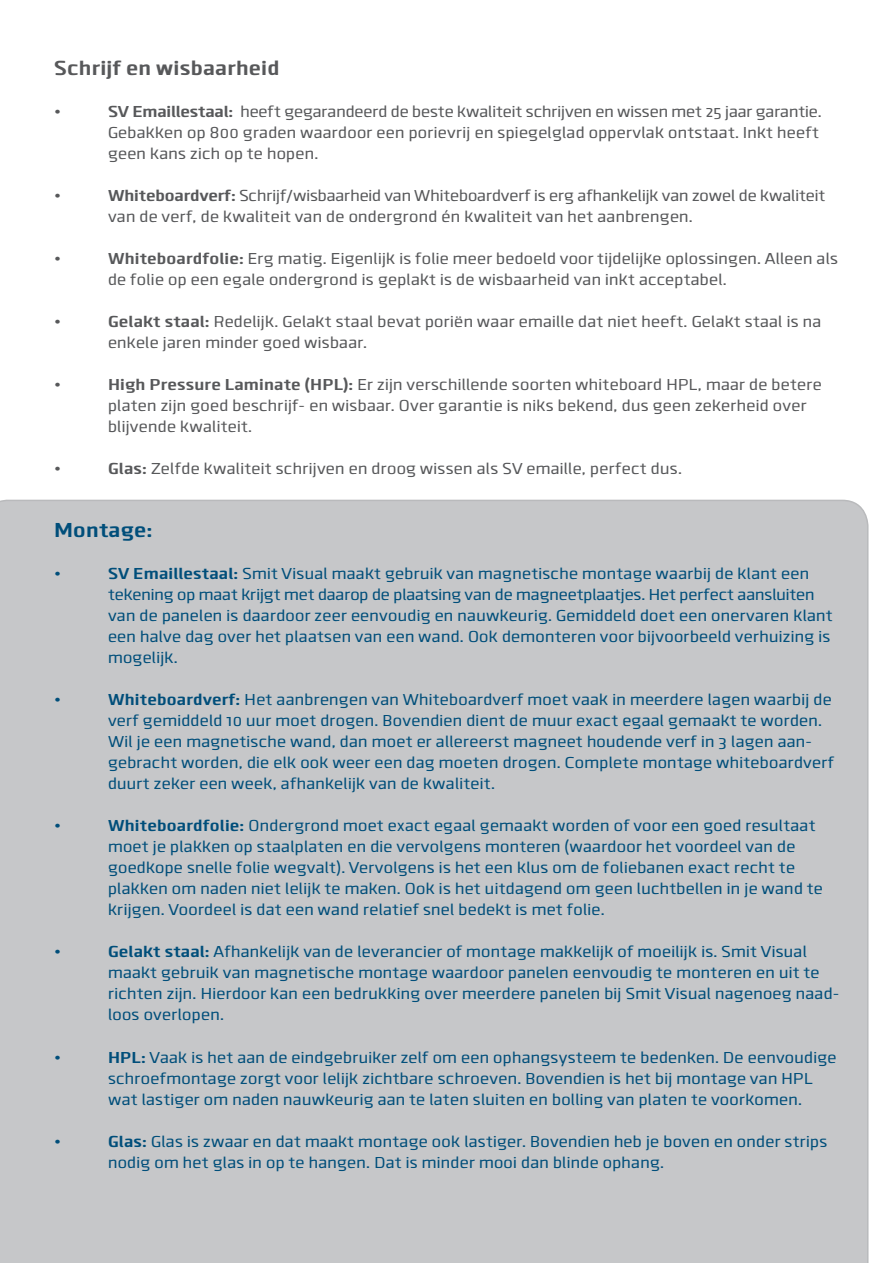
<style>
.page{position:relative;width:893px;height:1263px;background:#fff}
.page>*{position:absolute;margin:0;border:0;box-sizing:border-box;transform-origin:0 0}
.t1{font:700 21px "Clio XS Bold";color:#57585a}
.t2{font:700 21px "Clio XS Bold";color:#004e7a}
.t3{font:16.5px/21px "Clio XS Regular";color:#004e7a}
.t4{font:16.5px/21px "Clio XS Regular";color:#57585a}
.t5{font:16.5px/21px "Clio XS Regular";letter-spacing:-.02em;color:#57585a}
.s1{font-family:"Clio XS Bold";font-weight:700}
</style>
<div class="page">
<div style="left:0;top:500px;width:868px;height:763px;background:#c6c7c9"></div>
<p class="t1" style="left:54px;top:55px;width:227px">Schrijf en wisbaarheid</p>
<p class="t4" style="left:54px;top:101px;width:9px">•</p>
<p class="t4" style="left:108px;top:101px;width:715px"><span class="s1">SV Emaillestaal:</span> heeft gegarandeerd de beste kwaliteit schrijven en wissen met 25 jaar garantie.<br>Gebakken op 800 graden waardoor een porievrij en spiegelglad oppervlak ontstaat. Inkt heeft geen kans zich op te hopen.</p>
<p class="t4" style="left:54px;top:185px;width:9px">•</p>
<p class="t5" style="left:108px;top:185px;width:719px"><span class="s1">Whiteboardverf:</span> Schrijf/wisbaarheid van Whiteboardverf is erg afhankelijk van zowel de kwaliteit van de verf, de kwaliteit van de ondergrond én kwaliteit van het aanbrengen.</p>
<p class="t4" style="left:54px;top:248px;width:9px">•</p>
<p class="t4" style="left:108px;top:248px;width:732px"><span class="s1">Whiteboardfolie:</span> Erg matig. Eigenlijk is folie meer bedoeld voor tijdelijke oplossingen. Alleen als de folie op een egale ondergrond is geplakt is de wisbaarheid van inkt acceptabel.</p>
<p class="t4" style="left:54px;top:311px;width:9px">•</p>
<p class="t4" style="left:108px;top:311px;width:715px"><span class="s1">Gelakt staal:</span> Redelijk. Gelakt staal bevat poriën waar emaille dat niet heeft. Gelakt staal is na enkele jaren minder goed wisbaar.</p>
<p class="t4" style="left:54px;top:374px;width:9px">•</p>
<p class="t4" style="left:108px;top:374px;width:715px"><span class="s1">High Pressure Laminate (HPL):</span> Er zijn verschillende soorten whiteboard HPL, maar de betere platen zijn goed beschrijf- en wisbaar. Over garantie is niks bekend, dus geen zekerheid over blijvende kwaliteit.</p>
<p class="t4" style="left:54px;top:458px;width:9px">•</p>
<p class="t4" style="left:108px;top:458px;width:576px"><span class="s1">Glas:</span> Zelfde kwaliteit schrijven en droog wissen als SV emaille, perfect dus.</p>
<p class="t2" style="left:54px;top:517px;width:100px">Montage:</p>
<p class="t3" style="left:54px;top:563px;width:9px">•</p>
<p class="t3" style="left:108px;top:563px;width:703px"><span class="s1">SV Emaillestaal:</span> Smit Visual maakt gebruik van magnetische montage waarbij de klant een</p>
<p class="t3" style="left:108px;top:584px;width:726px">tekening op maat krijgt met daarop de plaatsing van de magneetplaatjes. Het perfect aansluiten van de panelen is daardoor zeer eenvoudig en nauwkeurig. Gemiddeld doet een onervaren klant een halve dag over het plaatsen van een wand. Ook demonteren voor bijvoorbeeld verhuizing is mogelijk.</p>
<p class="t3" style="left:54px;top:689px;width:9px">•</p>
<p class="t3" style="left:108px;top:689px;width:728px"><span class="s1">Whiteboardverf:</span> Het aanbrengen van Whiteboardverf moet vaak in meerdere lagen waarbij de verf gemiddeld 10 uur moet drogen. Bovendien dient de muur exact egaal gemaakt te worden.<br>Wil je een magnetische wand, dan moet er allereerst magneet houdende verf in 3 lagen aan&shy;gebracht worden, die elk ook weer een dag moeten drogen. Complete montage whiteboardverf duurt zeker een week, afhankelijk van de kwaliteit.</p>
<p class="t3" style="left:54px;top:815px;width:9px">•</p>
<p class="t3" style="left:108px;top:815px;width:717px"><span class="s1">Whiteboardfolie:</span> Ondergrond moet exact egaal gemaakt worden of voor een goed resultaat moet je plakken op staalplaten en die vervolgens monteren (waardoor het voordeel van de goedkope snelle folie wegvalt). Vervolgens is het een klus om de foliebanen exact recht te plakken om naden niet lelijk te maken. Ook is het uitdagend om geen luchtbellen in je wand te krijgen. Voordeel is dat een wand relatief snel bedekt is met folie.</p>
<p class="t3" style="left:54px;top:941px;width:9px">•</p>
<p class="t3" style="left:108px;top:941px;width:733px"><span class="s1">Gelakt staal:</span> Afhankelijk van de leverancier of montage makkelijk of moeilijk is. Smit Visual maakt gebruik van magnetische montage waardoor panelen eenvoudig te monteren en uit te richten zijn. Hierdoor kan een bedrukking over meerdere panelen bij Smit Visual nagenoeg naad&shy;loos overlopen.</p>
<p class="t3" style="left:54px;top:1047px;width:9px">•</p>
<p class="t3" style="left:108px;top:1047px;width:730px"><span class="s1">HPL:</span> Vaak is het aan de eindgebruiker zelf om een ophangsysteem te bedenken. De eenvoudige schroefmontage zorgt voor lelijk zichtbare schroeven. Bovendien is het bij montage van HPL wat lastiger om naden nauwkeurig aan te laten sluiten en bolling van platen te voorkomen.</p>
<p class="t3" style="left:54px;top:1131px;width:9px">•</p>
<p class="t3" style="left:108px;top:1131px;width:721px"><span class="s1">Glas:</span> Glas is zwaar en dat maakt montage ook lastiger. Bovendien heb je boven en onder strips nodig om het glas in op te hangen. Dat is minder mooi dan blinde ophang.</p>
</div>
